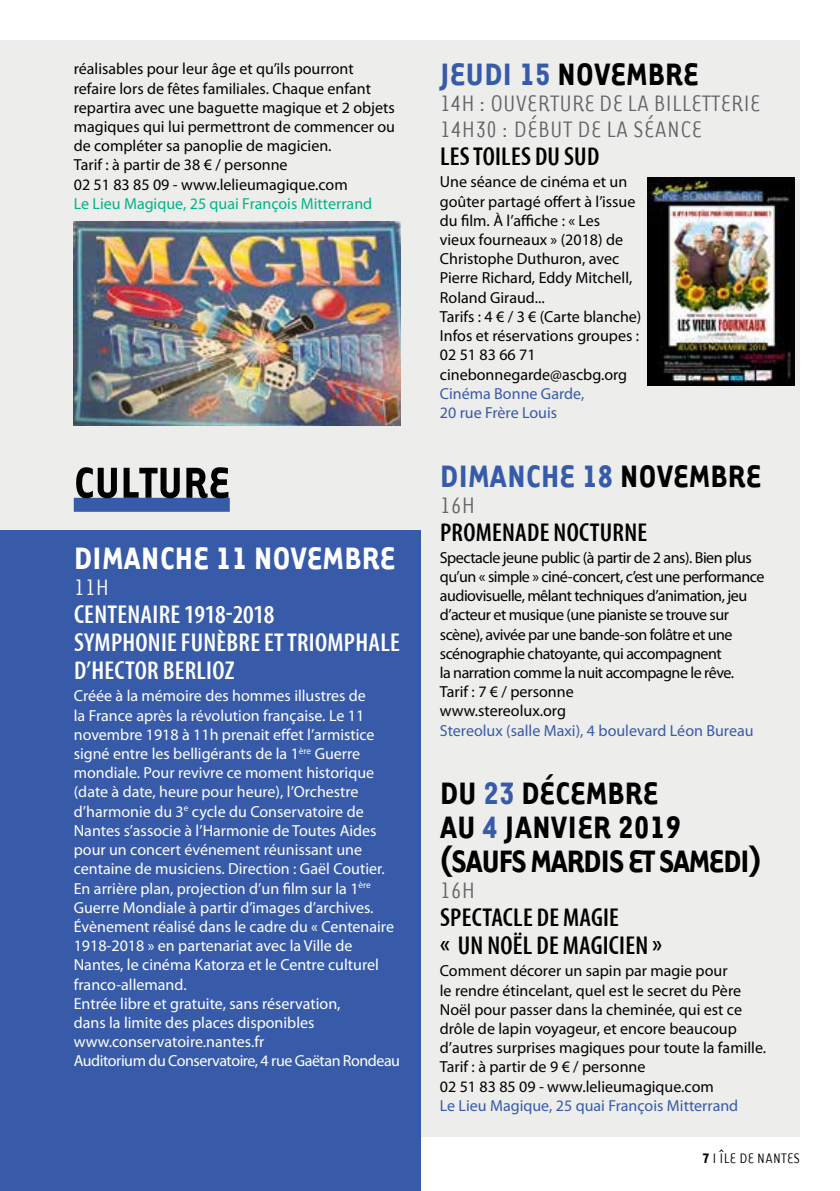
<style>
.page{position:relative;width:840px;height:1191px;background:#fff}
.page>*{position:absolute;margin:0;border:0;box-sizing:border-box;transform-origin:0 0}
.t1{font:700 50px "Tarzana Narrow";color:#000}
.t2{font:700 36px/34px "Tarzana Narrow";color:#000}
.t3{font:700 36px "Tarzana Narrow";color:#fff}
.t4{font:700 36px "Tarzana Narrow";color:#375ba9}
.t5{font:600 condensed 26px/28px "Myriad Pro";letter-spacing:.01em;color:#000}
.t6{font:600 condensed 26px/28px "Myriad Pro";letter-spacing:.01em;color:#fff}
.t7{font:26px/26px "Tarzana Narrow";letter-spacing:.005em;color:#636466}
.t8{font:26px "Tarzana Narrow";color:#fff}
.t9{font:16px/19.2px "Myriad Pro";color:#000101}
.t10{font:16px/19.2px "Myriad Pro";color:#fff}
.t11{font:16px/19.2px "Myriad Pro";letter-spacing:-.03em;color:#000101}
.t12{font:16px/19.2px "Myriad Pro";color:#375ba9}
.t13{font:16px "Myriad Pro";color:#00b488}
.t14{font:16px "Tarzana Narrow";letter-spacing:.015em;color:#000}
.s1{color:#375ba9}
.s2{font-weight:700}
</style>
<div class="page">
<div style="left:0;top:40px;width:799px;height:1096px;background:#ededeb"></div>
<div style="left:0;top:530px;width:420px;height:661px;background:#375ba9"></div>
<div style="left:74px;top:498px;width:156px;height:14px;background:#375ba9"></div>
<img style="left:74px;top:221px;width:326px;height:204px">
<img style="left:647px;top:177px;width:147px;height:208px">
<p class="t9" style="left:74px;top:59px;width:322px">réalisables pour leur âge et qu’ils pourront refaire lors de fêtes familiales. Chaque enfant repartira avec une baguette magique et 2 objets magiques qui lui permettront de commencer ou de compléter sa panoplie de magicien.<br>Tarif : à partir de 38 € / personne<br>02 51 83 85 09 - www.lelieumagique.com</p>
<p class="t13" style="left:74px;top:194px;width:300px">Le Lieu Magique, 25 quai François Mitterrand</p>
<h1 class="t1" style="left:74px;top:451px;width:132px">CULTURE</h1>
<h2 class="t3" style="left:74px;top:536px;width:35px">DIMANC</h2>
<h2 class="t3" style="left:175px;top:536px;width:98px">HE 11 NOVEMBRE</h2>
<h3 class="t8" style="left:74px;top:572px;width:37px">11H</h3>
<h3 class="t6" style="left:74px;top:601px;width:327px">CENTENAIRE 1918-2018<br>SYMPHONIE FUNÈBRE ET TRIOMPHALE<br>D’HECTOR BERLIOZ</h3>
<p class="t10" style="left:74px;top:686px;width:328px">Créée à la mémoire des hommes illustres de<br>la France après la révolution française. Le 11 novembre 1918 à 11h prenait effet l’armistice signé entre les belligérants de la 1<sup>ère</sup> Guerre mondiale. Pour revivre ce moment historique (date à date, heure pour heure), l’Orchestre d’harmonie du 3<sup>e</sup> cycle du Conservatoire de Nantes s’associe à l’Harmonie de Toutes Aides pour un concert événement réunissant une centaine de musiciens. Direction : Gaël Coutier.<br>En arrière plan, projection d’un film sur la 1<sup>ère </sup>Guerre Mondiale à partir d’images d’archives.<br>Évènement réalisé dans le cadre du « Centenaire 1918-2018 » en partenariat avec la Ville de Nantes, le cinéma Katorza et le Centre culturel franco-allemand.<br>Entrée libre et gratuite, sans réservation,<br>dans la limite des places disponibles www.conservatoire.nantes.fr<br>Auditorium du Conservatoire, 4 rue Gaëtan Rondeau</p>
<h2 class="t2" style="left:440px;top:56px;width:136px"><span class="s1">JEUDI 15</span> NOVEMBRE</h2>
<h3 class="t7" style="left:439px;top:89px;width:322px">14H : OUVERTURE DE LA BILLETTERIE<br>14H30 : DÉBUT DE LA SÉANCE</h3>
<h3 class="t5" style="left:440px;top:143px;width:161px">LES TOILES DU SUD</h3>
<p class="t9" style="left:439px;top:172px;width:203px">Une séance de cinéma et un goûter partagé offert à l’issue du film. À l’affiche : « Les<br>vieux fourneaux » (2018) de<br>Christophe Duthuron, avec<br>Pierre Richard, Eddy Mitchell,<br>Roland Giraud...<br>Tarifs : 4 € / 3 € (Carte blanche)<br>Infos et réservations groupes :<br>02 51 83 66 71 cinebonnegarde@ascbg.org</p>
<p class="t12" style="left:439px;top:383px;width:146px">Cinéma Bonne Garde,<br>20 rue Frère Louis</p>
<h2 class="t4" style="left:440px;top:453px;width:35px">DIMANC</h2>
<h2 class="t2" style="left:540px;top:457px;width:98px"><span class="s1">HE 18</span> NOVEMBRE</h2>
<h3 class="t7" style="left:439px;top:491px;width:37px">16H</h3>
<h3 class="t5" style="left:440px;top:518px;width:208px">PROMENADE NOCTURNE</h3>
<p class="t11" style="left:439px;top:547px;width:326px">Spectacle jeune public (à partir de 2 ans). Bien plus qu’un « simple » ciné-concert, c’est une performance audiovisuelle, mêlant techniques d’animation, jeu d’acteur et musique (une pianiste se trouve sur scène), avivée par une bande-son folâtre et une scénographie chatoyante, qui accompagnent<br>la narration comme la nuit accompagne le rêve.<br>Tarif : 7 € / personne<br>www.stereolux.org</p>
<p class="t12" style="left:439px;top:720px;width:315px">Stereolux (salle Maxi), 4 boulevard Léon Bureau</p>
<h2 class="t2" style="left:440px;top:774px;width:99px">DU <span class="s1">23</span> DÉCEMBRE<br>AU <span class="s1">4</span>JANVIER</h2>
<h2 class="t2" style="left:617px;top:808px;width:65px">2019</h2>
<h2 class="t2" style="left:439px;top:842px;width:108px">(SAUFS MARDIS</h2>
<h2 class="t2" style="left:628px;top:842px;width:46px">ET SAMEDI</h2>
<h2 class="t2" style="left:748px;top:842px;width:14px">)</h2>
<h3 class="t7" style="left:439px;top:876px;width:37px">16H</h3>
<h3 class="t5" style="left:440px;top:904px;width:223px">SPECTACLE DE MAGIE<br>« UN NOËL DE MAGICIEN »</h3>
<p class="t9" style="left:439px;top:961px;width:327px">Comment décorer un sapin par magie pour<br>le rendre étincelant, quel est le secret du Père Noël pour passer dans la cheminée, qui est ce drôle de lapin voyageur, et encore beaucoup d’autres surprises magiques pour toute la famille.<br>Tarif : à partir de 9 € / personne<br>02 51 83 85 09 - www.lelieumagique.com</p>
<p class="t12" style="left:439px;top:1095px;width:300px">Le Lieu Magique, 25 quai François Mitterrand</p>
<p class="t14" style="left:702px;top:1148px;width:99px"><span class="s2">7</span> I ÎLE DE NANTES</p>
</div>
